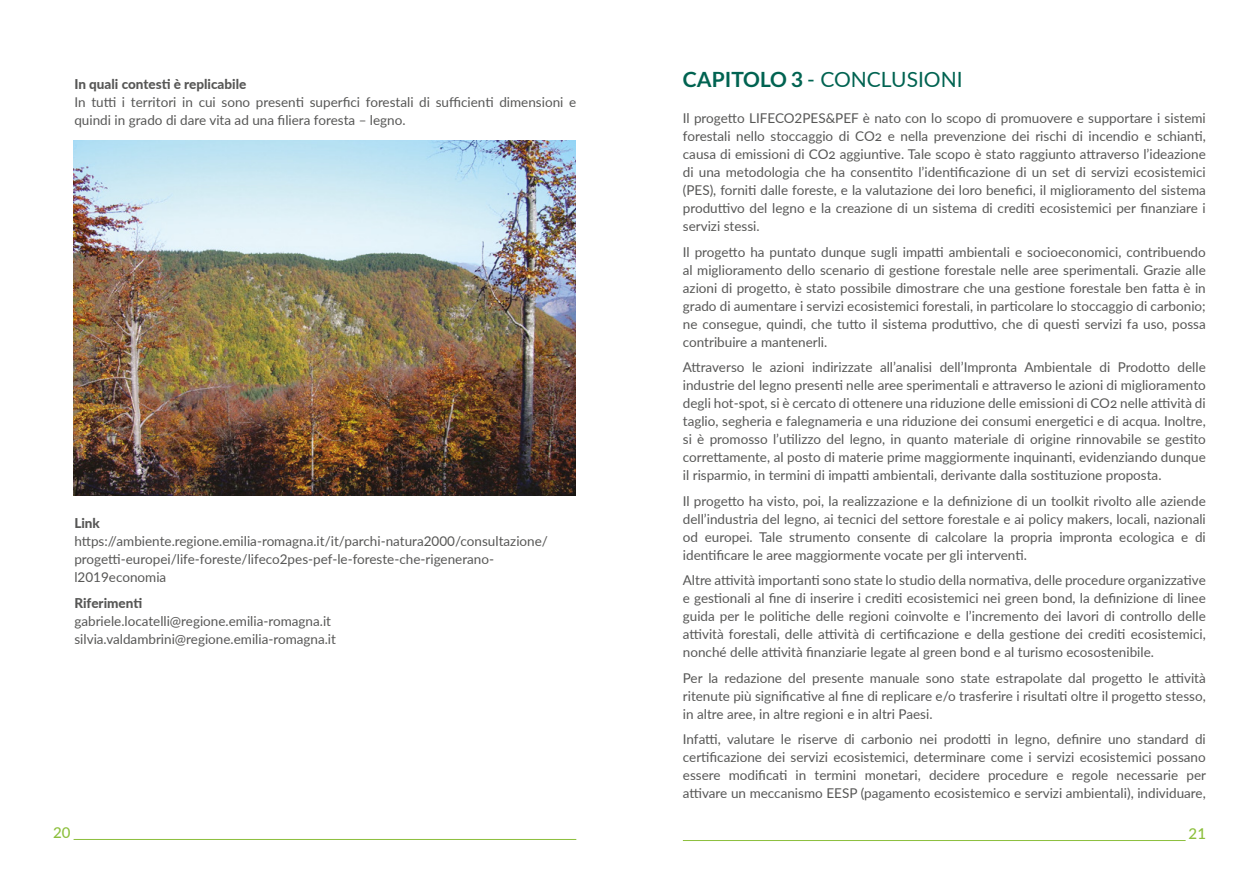
<style>
.page{position:relative;width:1259px;height:893px;background:#fff}
.page>*{position:absolute;margin:0;border:0;box-sizing:border-box;transform-origin:0 0}
.t1{font:21px "Lato";color:#006351}
.t2{font:500 15px "Lato";color:#8cbf3c}
.t3{font:13.5px/18px "Lato";color:#575756;text-align:justify}
.t4{font:800 13.5px "Lato";color:#575756}
.s1{font-weight:700}
</style>
<div class="page">
<hr style="left:74px;top:839px;width:502px;height:1px;background:#8cbf3c">
<hr style="left:683px;top:840px;width:502px;height:1px;background:#8cbf3c">
<img style="left:73px;top:140px;width:503px;height:355px">
<p class="t4" style="left:74px;top:74px;width:173px">In quali contesti è replicabile</p>
<p class="t3" style="left:74px;top:92px;width:503px">In tutti i territori in cui sono presenti superfici forestali di sufficienti dimensioni e quindi in grado di dare vita ad una filiera foresta – legno.</p>
<p class="t4" style="left:74px;top:513px;width:27px">Link</p>
<p class="t3" style="left:74px;top:532px;width:475px;text-align:left">https://ambiente.regione.emilia-romagna.it/it/parchi-natura2000/consultazione/ progetti-europei/life-foreste/lifeco2pes-pef-le-foreste-che-rigenerano&shy;l2019economia</p>
<p class="t4" style="left:74px;top:593px;width:69px">Riferimenti</p>
<p class="t3" style="left:74px;top:611px;width:263px">gabriele.locatelli@regione.emilia-romagna.it silvia.valdambrini@regione.emilia-romagna.it</p>
<h1 class="t1" style="left:683px;top:64px;width:281px"><span class="s1">CAPITOLO 3</span> - CONCLUSIONI</h1>
<p class="t3" style="left:683px;top:109px;width:524px">Il progetto LIFECO2PES&amp;PEF è nato con lo scopo di promuovere e supportare i sistemi forestali nello stoccaggio di CO2 e nella prevenzione dei rischi di incendio e schianti, causa di emissioni di CO2 aggiuntive. Tale scopo è stato raggiunto attraverso l’ideazione di una metodologia che ha consentito l’identificazione di un set di servizi ecosistemici (PES), forniti dalle foreste, e la valutazione dei loro benefici, il miglioramento del sistema produttivo del legno e la creazione di un sistema di crediti ecosistemici per finanziare i servizi stessi.</p>
<p class="t3" style="left:683px;top:242px;width:524px">Il progetto ha puntato dunque sugli impatti ambientali e socioeconomici, contribuendo al miglioramento dello scenario di gestione forestale nelle aree sperimentali. Grazie alle azioni di progetto, è stato possibile dimostrare che una gestione forestale ben fatta è in grado di aumentare i servizi ecosistemici forestali, in particolare lo stoccaggio di carbonio; ne consegue, quindi, che tutto il sistema produttivo, che di questi servizi fa uso, possa contribuire a mantenerli.</p>
<p class="t3" style="left:683px;top:358px;width:524px">Attraverso le azioni indirizzate all’analisi dell’Impronta Ambientale di Prodotto delle industrie del legno presenti nelle aree sperimentali e attraverso le azioni di miglioramento degli hot-spot, si è cercato di ottenere una riduzione delle emissioni di CO2 nelle attività di taglio, segheria e falegnameria e una riduzione dei consumi energetici e di acqua. Inoltre, si è promosso l’utilizzo del legno, in quanto materiale di origine rinnovabile se gestito correttamente, al posto di materie prime maggiormente inquinanti, evidenziando dunque il risparmio, in termini di impatti ambientali, derivante dalla sostituzione proposta.</p>
<p class="t3" style="left:683px;top:491px;width:524px">Il progetto ha visto, poi, la realizzazione e la definizione di un toolkit rivolto alle aziende dell’industria del legno, ai tecnici del settore forestale e ai policy makers, locali, nazionali od europei. Tale strumento consente di calcolare la propria impronta ecologica e di identificare le aree maggiormente vocate per gli interventi.</p>
<p class="t3" style="left:683px;top:571px;width:524px">Altre attività importanti sono state lo studio della normativa, delle procedure organizzative e gestionali al fine di inserire i crediti ecosistemici nei green bond, la definizione di linee guida per le politiche delle regioni coinvolte e l’incremento dei lavori di controllo delle attività forestali, delle attività di certificazione e della gestione dei crediti ecosistemici, nonché delle attività finanziarie legate al green bond e al turismo ecosostenibile.</p>
<p class="t3" style="left:683px;top:668px;width:524px">Per la redazione del presente manuale sono state estrapolate dal progetto le attività ritenute più significative al fine di replicare e/o trasferire i risultati oltre il progetto stesso, in altre aree, in altre regioni e in altri Paesi.</p>
<p class="t3" style="left:683px;top:729px;width:525px">Infatti, valutare le riserve di carbonio nei prodotti in legno, definire uno standard di certificazione dei servizi ecosistemici, determinare come i servizi ecosistemici possano essere modificati in termini monetari, decidere procedure e regole necessarie per attivare un meccanismo EESP (pagamento ecosistemico e servizi ambientali), individuare,</p>
<p class="t2" style="left:53px;top:822px;width:19px">20</p>
<p class="t2" style="left:1188px;top:823px;width:19px">21</p>
</div>
